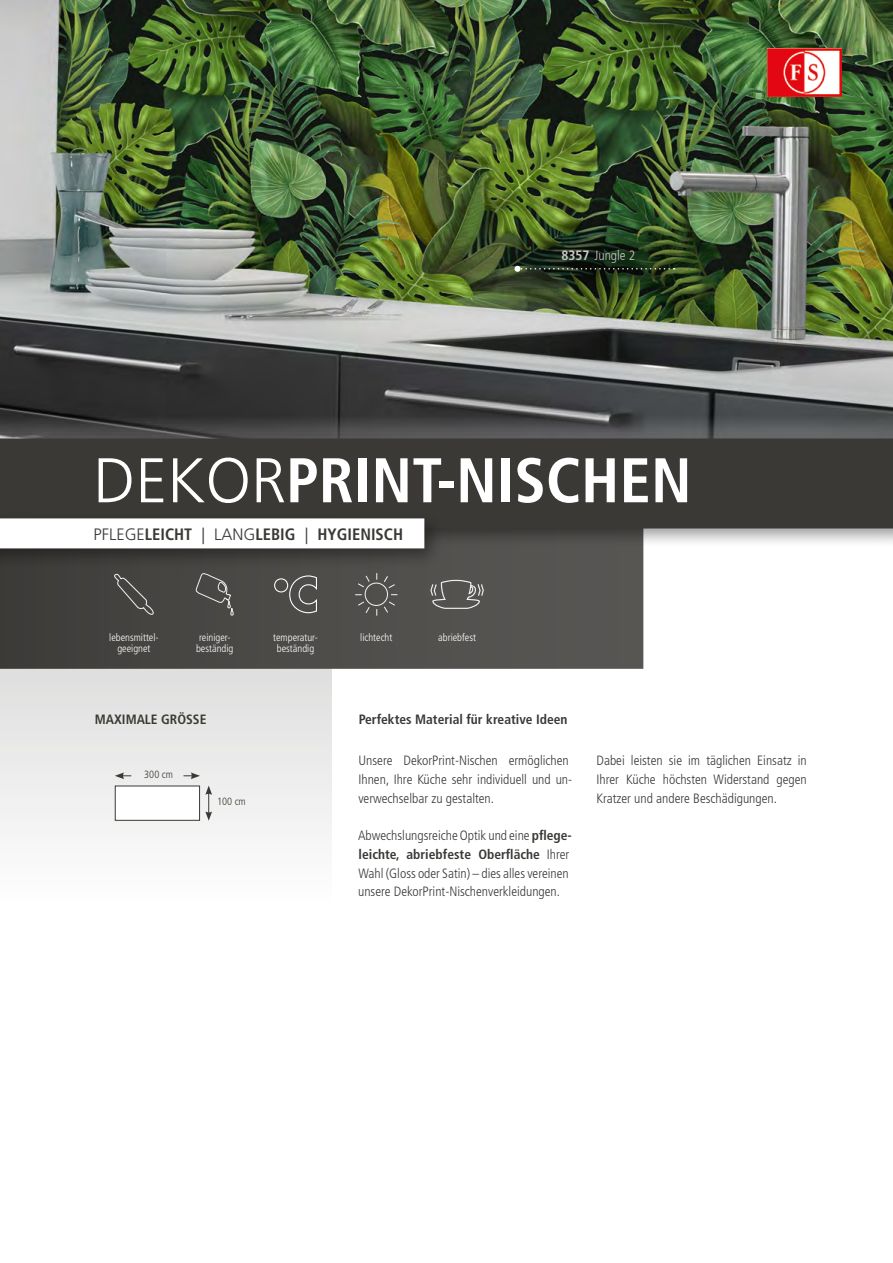
<style>
.page{position:relative;width:893px;height:1263px;background:#fff}
.page>*{position:absolute;margin:0;border:0;box-sizing:border-box;transform-origin:0 0}
.t1{font:700 condensed 63px "Frutiger LT Std";color:#fff}
.t2{font:700 condensed 16.5px "Frutiger LT Std";color:#3a3936}
.t3{font:300 condensed 13.5px/18.8px "Frutiger LT Std";color:#3a3936}
.t4{font:700 condensed 13.5px "Frutiger LT Std";color:#3a3936}
.t5{font:300 condensed 13.5px "Frutiger LT Std";color:#fff}
.t6{font:300 condensed 10.5px/11.2px "Frutiger LT Std";color:#fff;text-align:center}
.t7{font:300 condensed 10.5px "Frutiger LT Std";color:#3a3936}
.s1{font-weight:700}
.s2{font-family:"Frutiger LT Pro";font-weight:300;font-stretch:normal}
</style>
<div class="page">
<img style="left:0;top:0;width:893px;height:430px">
<svg style="left:0;top:669px;width:332px;height:165px;fill:#e9e9e8"></svg>
<div style="left:115px;top:785px;width:85px;height:36px;background:#fff;border:1px solid #3a3936"></div>
<svg style="left:115px;top:772px;width:16px;height:7px"></svg>
<svg style="left:183px;top:772px;width:17px;height:7px"></svg>
<svg style="left:205px;top:785px;width:7px;height:36px"></svg>
<div style="left:519px;top:206px;width:162px;height:102px;background:#000;opacity:.8"></div>
<div style="left:472px;top:223px;width:248px;height:95px;background:#000;opacity:.8"></div>
<svg style="left:514px;top:266px;width:161px;height:6px"></svg>
<div style="left:0;top:519px;width:643px;height:150px;background:linear-gradient(to right,#3f3d3b,#5b5957)"></div>
<svg style="left:114px;top:574px;width:40px;height:41px;background:#514f4d"></svg>
<svg style="left:196px;top:573px;width:38px;height:43px;background:#595755"></svg>
<svg style="left:274px;top:575px;width:44px;height:39px;background:#61605d"></svg>
<div style="left:365px;top:582px;width:23px;height:24px;border:1px solid #fff;border-radius:50%"></div>
<svg style="left:384px;top:576px;width:11px;height:12px"></svg>
<svg style="left:384px;top:601px;width:11px;height:12px"></svg>
<svg style="left:358px;top:601px;width:12px;height:12px"></svg>
<svg style="left:358px;top:576px;width:12px;height:11px"></svg>
<svg style="left:430px;top:580px;width:54px;height:29px;background:#6c6a68"></svg>
<div style="left:0;top:430px;width:893px;height:118px;background:#000;opacity:.4"></div>
<div style="left:0;top:438px;width:893px;height:90px;background:#3a3936"></div>
<div style="left:0;top:510px;width:444px;height:59px;background:#000;opacity:.4"></div>
<div style="left:0;top:518px;width:424px;height:30px;background:#fff"></div>
<img style="left:767px;top:48px;width:75px;height:49px">
<p class="t5" style="left:561px;top:248px;width:75px"><span class="s1">8357</span> Jungle 2</p>
<h1 class="t1" style="left:94px;top:443px;width:600px"><span class="s2">DEKOR</span>PRINT-NISCHEN</h1>
<p class="t2" style="left:94px;top:524px;width:311px"><span class="s2">PFLEGE</span>LEICHT <span class="s2">| LANG</span>LEBIG <span class="s2">|</span> HYGIENISCH</p>
<p class="t6" style="left:109px;top:631px;width:51px">lebensmittel&shy;geeignet</p>
<p class="t6" style="left:196px;top:631px;width:39px;text-align:left">reiniger&shy;beständig</p>
<p class="t6" style="left:273px;top:631px;width:46px">temperatur&shy;beständig</p>
<p class="t6" style="left:360px;top:631px;width:34px">lichtecht</p>
<p class="t6" style="left:438px;top:631px;width:39px">abriebfest</p>
<p class="t4" style="left:95px;top:711px;width:113px">MAXIMALE GRÖSSE</p>
<p class="t7" style="left:144px;top:768px;width:30px">300 cm</p>
<p class="t7" style="left:217px;top:795px;width:30px">100 cm</p>
<p class="t4" style="left:359px;top:711px;width:210px">Perfektes Material für kreative Ideen</p>
<p class="t3" style="left:358px;top:751px;width:215px">Unsere DekorPrint-Nischen ermöglichen<br>Ihnen, Ihre Küche sehr individuell und un&shy;verwechselbar zu gestalten.</p>
<p class="t3" style="left:358px;top:826px;width:215px">Abwechslungsreiche Optik und eine <span class="s1">pflege&shy;leichte, abriebfeste Oberfläche</span> Ihrer Wahl (Gloss oder Satin) – dies alles vereinen unsere DekorPrint-Nischenverkleidungen.</p>
<p class="t3" style="left:596px;top:751px;width:212px;text-align:justify">Dabei leisten sie im täglichen Einsatz in Ihrer Küche höchsten Widerstand gegen Kratzer und andere Beschädigungen.</p>
</div>
